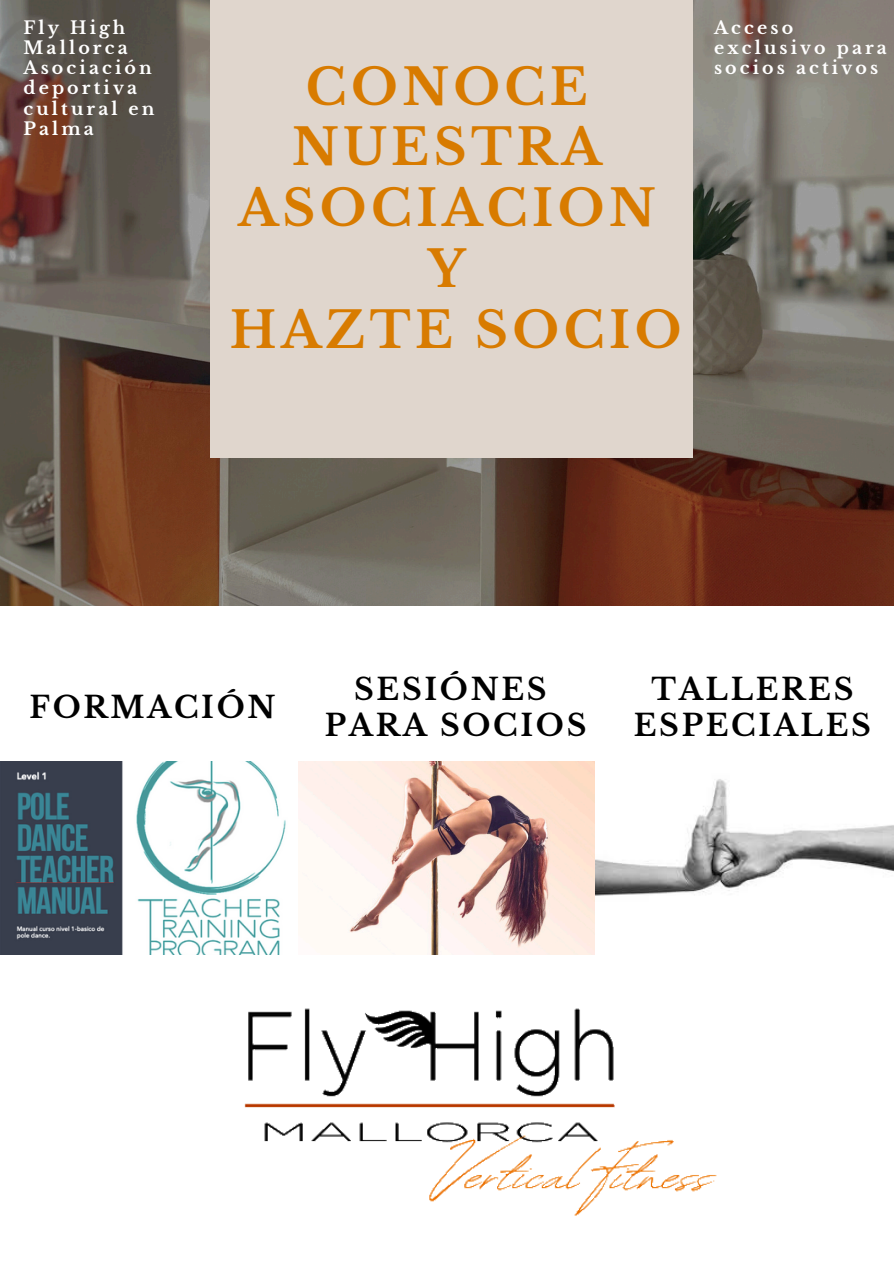
<style>
.page{position:relative;width:894px;height:1264px;background:#fff}
.page>*{position:absolute;margin:0;border:0;box-sizing:border-box;transform-origin:0 0}
.t1{font:700 49.5px/60.8px "Libre Baskerville";letter-spacing:.09em;color:#d87b00;text-align:center}
.t2{font:700 29.85px/36px "Libre Baskerville";letter-spacing:.09em;color:#000;text-align:center}
.t3{font:700 17.4px/20.2px "Libre Baskerville";letter-spacing:.18em;color:#fff}
</style>
<div class="page">
<img style="left:0;top:0;width:893px;height:605px">
<div style="left:211px;top:0;width:481px;height:457px;background:#e0d6cd"></div>
<img style="left:0;top:761px;width:893px;height:193px">
<img style="left:244px;top:1008px;width:473px;height:208px">
<p class="t3" style="left:23px;top:17px;width:106px">Fly High<br>Mallorca</p>
<p class="t3" style="left:23px;top:58px;width:133px">Asociación deportiva cultural en<br>Palma</p>
<p class="t1" style="left:230px;top:57px;width:453px">CONOCE<br>NUESTRA<br>ASOCIACION<br>Y<br>HAZTE SOCIO</p>
<h2 class="t3" style="left:713px;top:17px;width:174px">Acceso exclusivo para socios activos</h2>
<h1 class="t2" style="left:30px;top:689px;width:247px">FORMACIÓN</h1>
<h2 class="t2" style="left:325px;top:671px;width:263px">SESIÓNES<br>PARA SOCIOS</h2>
<h2 class="t2" style="left:633px;top:671px;width:239px">TALLERES<br>ESPECIALES</h2>
</div>
